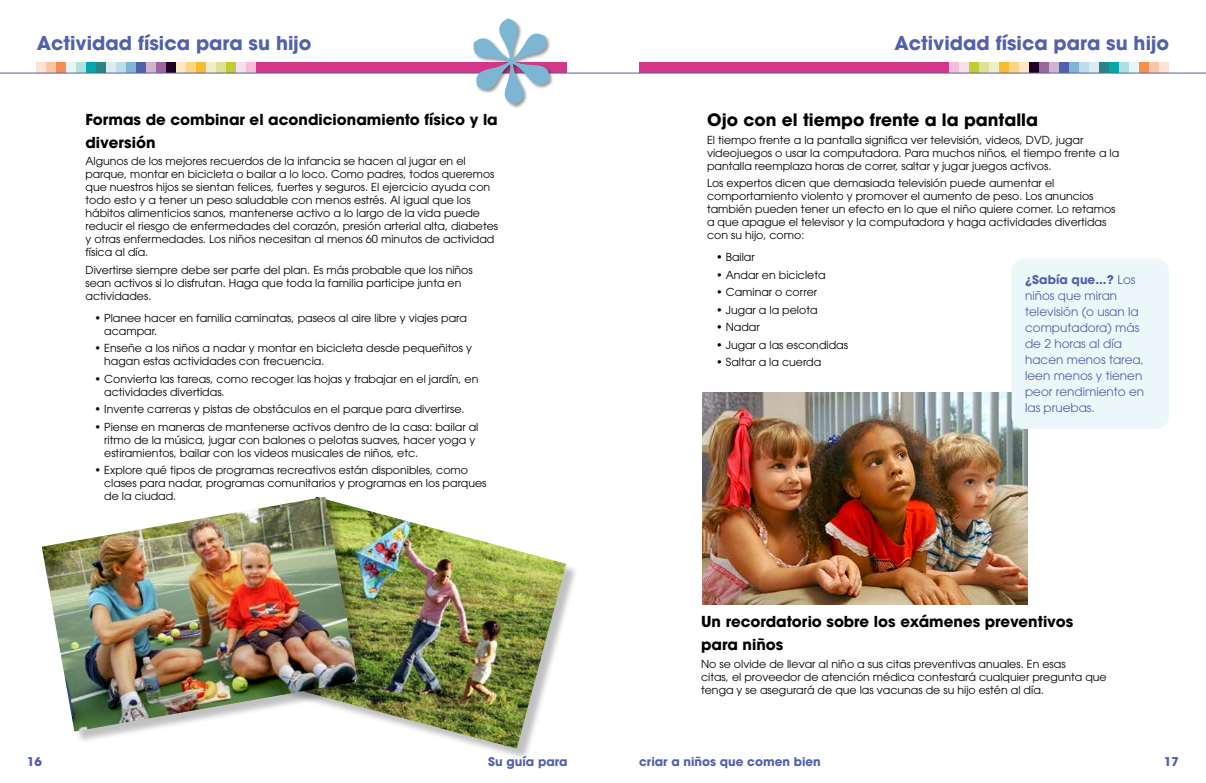
<style>
.page{position:relative;width:1206px;height:783px;background:#fff}
.page>*{position:absolute;margin:0;border:0;box-sizing:border-box;transform-origin:0 0}
.t1{font:700 19px "ITC Avant Garde Pro";color:#5261ac}
.t2{font:700 17px "ITC Avant Garde Pro";color:#000}
.t3{font:700 15px/23px "ITC Avant Garde Pro";color:#000}
.t4{font:12px/16px "ITC Avant Garde Pro";color:#5261ac}
.t5{font:700 12px "ITC Avant Garde Pro";color:#5261ac}
.t6{font:11px/13px "ITC Avant Garde Pro";color:#000}
.s1{font-weight:700}
</style>
<div class="page">
<div style="left:639px;top:62px;width:310px;height:11px;background:#d23789"></div>
<div style="left:1159px;top:62px;width:10px;height:11px;background:#fee3d3"></div>
<div style="left:1149px;top:62px;width:10px;height:11px;background:#fcc6a6"></div>
<div style="left:1139px;top:62px;width:10px;height:11px;background:#f68e50"></div>
<div style="left:1129px;top:62px;width:10px;height:11px;background:#e8f5f7"></div>
<div style="left:1119px;top:62px;width:10px;height:11px;background:#b5dedf"></div>
<div style="left:1109px;top:62px;width:10px;height:11px;background:#00a8ac"></div>
<div style="left:1099px;top:62px;width:10px;height:11px;background:#278487"></div>
<div style="left:1089px;top:62px;width:10px;height:11px;background:#ddebf3"></div>
<div style="left:1079px;top:62px;width:10px;height:11px;background:#bedbe9"></div>
<div style="left:1069px;top:62px;width:10px;height:11px;background:#7db6d3"></div>
<div style="left:1059px;top:62px;width:10px;height:11px;background:#5261ac"></div>
<div style="left:1049px;top:62px;width:10px;height:11px;background:#ceb5cc"></div>
<div style="left:1039px;top:62px;width:10px;height:11px;background:#9b679a"></div>
<div style="left:1029px;top:62px;width:10px;height:11px;background:#230023"></div>
<div style="left:1019px;top:62px;width:10px;height:11px;background:#fce9c4"></div>
<div style="left:999px;top:62px;width:10px;height:11px;background:#faba2f"></div>
<div style="left:1009px;top:62px;width:10px;height:11px;background:#fcd584"></div>
<div style="left:989px;top:62px;width:10px;height:11px;background:#edefca"></div>
<div style="left:979px;top:62px;width:10px;height:11px;background:#dde295"></div>
<div style="left:969px;top:62px;width:10px;height:11px;background:#c1cc30"></div>
<div style="left:959px;top:62px;width:10px;height:11px;background:#f8dfec"></div>
<div style="left:949px;top:62px;width:10px;height:11px;background:#f4bed8"></div>
<div style="left:256px;top:62px;width:311px;height:11px;background:#d23789"></div>
<div style="left:36px;top:62px;width:10px;height:11px;background:#fee3d3"></div>
<div style="left:46px;top:62px;width:10px;height:11px;background:#fcc6a6"></div>
<div style="left:56px;top:62px;width:10px;height:11px;background:#f68e50"></div>
<div style="left:66px;top:62px;width:10px;height:11px;background:#e8f5f7"></div>
<div style="left:76px;top:62px;width:10px;height:11px;background:#b5dedf"></div>
<div style="left:86px;top:62px;width:10px;height:11px;background:#00a8ac"></div>
<div style="left:96px;top:62px;width:10px;height:11px;background:#278487"></div>
<div style="left:106px;top:62px;width:10px;height:11px;background:#ddebf3"></div>
<div style="left:116px;top:62px;width:10px;height:11px;background:#bedbe9"></div>
<div style="left:126px;top:62px;width:10px;height:11px;background:#7db6d3"></div>
<div style="left:136px;top:62px;width:10px;height:11px;background:#5261ac"></div>
<div style="left:146px;top:62px;width:10px;height:11px;background:#ceb5cc"></div>
<div style="left:156px;top:62px;width:10px;height:11px;background:#9b679a"></div>
<div style="left:166px;top:62px;width:10px;height:11px;background:#230023"></div>
<div style="left:176px;top:62px;width:10px;height:11px;background:#fce9c4"></div>
<div style="left:186px;top:62px;width:10px;height:11px;background:#fcd584"></div>
<div style="left:196px;top:62px;width:10px;height:11px;background:#faba2f"></div>
<div style="left:206px;top:62px;width:10px;height:11px;background:#edefca"></div>
<div style="left:216px;top:62px;width:10px;height:11px;background:#dde295"></div>
<div style="left:226px;top:62px;width:10px;height:11px;background:#c1cc30"></div>
<div style="left:236px;top:62px;width:10px;height:11px;background:#f8dfec"></div>
<div style="left:246px;top:62px;width:10px;height:11px;background:#f4bed8"></div>
<hr style="left:0;top:73px;width:1206px;height:1px;background:#5261ac">
<div style="left:474px;top:19px;width:80px;height:90px;background:#000;opacity:.4"></div>
<img style="left:703px;top:392px;width:325px;height:212px">
<div style="left:1012px;top:259px;width:157px;height:170px;background:#ecf7f9;border-radius:13px"></div>
<div style="left:268px;top:498px;width:310px;height:262px;background:#000;opacity:.25"></div>
<img style="left:268px;top:498px;width:298px;height:251px">
<div style="left:43px;top:499px;width:327px;height:245px;background:#000;opacity:.25"></div>
<img style="left:42px;top:497px;width:316px;height:235px">
<svg style="left:471px;top:19px;width:81px;height:88px"></svg>
<h1 class="t1" style="left:37px;top:30px;width:276px">Actividad física para su hijo</h1>
<h1 class="t1" style="left:894px;top:30px;width:276px">Actividad física para su hijo</h1>
<h3 class="t3" style="left:86px;top:108px;width:414px">Formas de combinar el acondicionamiento físico y la diversión</h3>
<p class="t6" style="left:86px;top:155px;width:414px">Algunos de los mejores recuerdos de la infancia se hacen al jugar en el parque, montar en bicicleta o bailar a lo loco. Como padres, todos queremos que nuestros hijos se sientan felices, fuertes y seguros. El ejercicio ayuda con todo esto y a tener un peso saludable con menos estrés. Al igual que los hábitos alimenticios sanos, mantenerse activo a lo largo de la vida puede reducir el riesgo de enfermedades del corazón, presión arterial alta, diabetes y otras enfermedades. Los niños necesitan al menos 60 minutos de actividad física al día.</p>
<p class="t6" style="left:86px;top:263px;width:389px">Divertirse siempre debe ser parte del plan. Es más probable que los niños sean activos si lo disfrutan. Haga que toda la familia participe junta en actividades.</p>
<p class="t6" style="left:104px;top:311px;width:364px;text-indent:-10px">• Planee hacer en familia caminatas, paseos al aire libre y viajes para acampar.</p>
<p class="t6" style="left:104px;top:342px;width:369px;text-indent:-10px">• Enseñe a los niños a nadar y montar en bicicleta desde pequeñitos y hagan estas actividades con frecuencia.</p>
<p class="t6" style="left:104px;top:372px;width:376px;text-indent:-10px">• Convierta las tareas, como recoger las hojas y trabajar en el jardín, en actividades divertidas.</p>
<p class="t6" style="left:94px;top:403px;width:372px">• Invente carreras y pistas de obstáculos en el parque para divertirse.</p>
<p class="t6" style="left:104px;top:420px;width:376px;text-indent:-10px">• Piense en maneras de mantenerse activos dentro de la casa: bailar al ritmo de la música, jugar con balones o pelotas suaves, hacer yoga y estiramientos, bailar con los videos musicales de niños, etc.</p>
<p class="t6" style="left:104px;top:464px;width:384px;text-indent:-10px">• Explore qué tipos de programas recreativos están disponibles, como clases para nadar, programas comunitarios y programas en los parques de la ciudad.</p>
<h2 class="t2" style="left:707px;top:109px;width:333px">Ojo con el tiempo frente a la pantalla</h2>
<p class="t6" style="left:707px;top:133px;width:414px">El tiempo frente a la pantalla significa ver televisión, videos, DVD, jugar videojuegos o usar la computadora. Para muchos niños, el tiempo frente a la pantalla reemplaza horas de correr, saltar y jugar juegos activos.</p>
<p class="t6" style="left:707px;top:177px;width:410px">Los expertos dicen que demasiada televisión puede aumentar el comportamiento violento y promover el aumento de peso. Los anuncios también pueden tener un efecto en lo que el niño quiere comer. Lo retamos a que apague el televisor y la computadora y haga actividades divertidas con su hijo, como:</p>
<p class="t6" style="left:716px;top:251px;width:40px">• Bailar</p>
<p class="t6" style="left:716px;top:268px;width:111px">• Andar en bicicleta</p>
<p class="t6" style="left:716px;top:286px;width:103px">• Caminar o correr</p>
<p class="t6" style="left:716px;top:303px;width:103px">• Jugar a la pelota</p>
<p class="t6" style="left:716px;top:321px;width:45px">• Nadar</p>
<p class="t6" style="left:716px;top:338px;width:134px">• Jugar a las escondidas</p>
<p class="t6" style="left:716px;top:356px;width:107px">• Saltar a la cuerda</p>
<p class="t4" style="left:1025px;top:272px;width:121px"><span class="s1">¿Sabía que...?</span> Los niños que miran televisión (o usan la computadora) más de 2 horas al día hacen menos tarea, leen menos y tienen peor rendimiento en las pruebas.</p>
<h3 class="t3" style="left:701px;top:610px;width:374px">Un recordatorio sobre los exámenes preventivos para niños</h3>
<p class="t6" style="left:701px;top:657px;width:407px">No se olvide de llevar al niño a sus citas preventivas anuales. En esas<br>citas, el proveedor de atención médica contestará cualquier pregunta que tenga y se asegurará de que las vacunas de su hijo estén al día.</p>
<p class="t5" style="left:27px;top:754px;width:16px">16</p>
<p class="t5" style="left:488px;top:754px;width:81px">Su guía para</p>
<p class="t5" style="left:639px;top:754px;width:183px">criar a niños que comen bien</p>
<p class="t5" style="left:1164px;top:754px;width:16px">17</p>
</div>
